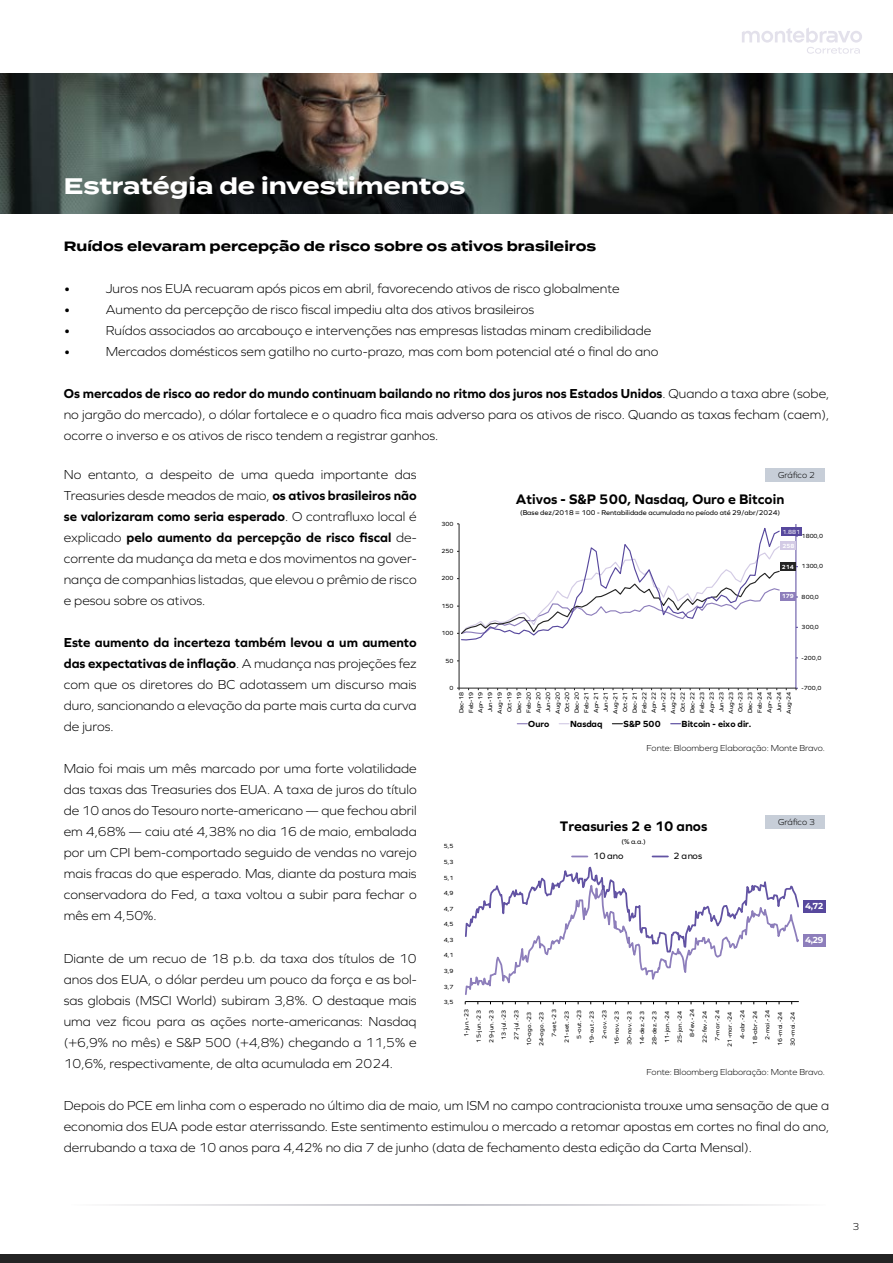
<style>
.page{position:relative;width:893px;height:1263px;background:#fff}
.page>*{position:absolute;margin:0;border:0;box-sizing:border-box;transform-origin:0 0}
.t1{font:700 22.5px "Termina";color:#fff}
.t2{font:700 14.4px "Graphie";color:#000}
.t3{font:300 13.5px/21px "Graphie";color:#000;text-align:justify}
.t4{font:700 13.5px "Termina";color:#000}
.t5{font:300 10.5px "Graphie";color:#000}
.t6{font:9.45px "Graphie";letter-spacing:.015em;color:#000}
.t7{font:700 9.3px "Graphie";letter-spacing:.005em;color:#000}
.t8{font:300 9px "Graphie";color:#000}
.t9{font:700 8.7px "Montserrat";color:#fff}
.t10{font:7.2px "Graphie";color:#000}
.t11{font:6.15px/9.6px "Graphie";letter-spacing:.03em;color:#000;text-align:justify}
.t12{font:700 6.15px "Graphie";color:#fff}
.t13{font:6.15px "Graphie";color:#fff}
.s1{font-weight:700}
</style>
<div class="page">
<div style="left:0;top:1255px;width:893px;height:8px;background:#242424"></div>
<svg style="left:742px;top:28px;width:120px;height:26px"></svg>
<img style="left:0;top:73px;width:893px;height:141px">
<hr style="left:795px;top:524px;width:1px;height:164px;background:#57489d">
<hr style="left:459px;top:524px;width:1px;height:164px;background:#242424">
<hr style="left:459px;top:688px;width:337px;height:1px;background:#242424">
<svg style="left:457px;top:524px;width:324px;height:117px"></svg>
<div style="left:780px;top:592px;width:15px;height:9px;background:#8d7ebb"></div>
<div style="left:781px;top:541px;width:15px;height:9px;background:#d3cbe5"></div>
<div style="left:780px;top:562px;width:15px;height:9px;background:#242424"></div>
<div style="left:781px;top:527px;width:21px;height:9px;background:#57489d"></div>
<div style="left:803px;top:934px;width:22px;height:13px;background:#8d7ebb"></div>
<div style="left:803px;top:900px;width:22px;height:13px;background:#57489d"></div>
<svg style="left:465px;top:855px;width:334px;height:149px"></svg>
<div style="left:765px;top:468px;width:60px;height:13px;background:#c7ced8"></div>
<div style="left:765px;top:815px;width:60px;height:14px;background:#c7ced8"></div>
<h1 class="t1" style="left:64px;top:169px;width:403px">Estratégia de investimentos</h1>
<p class="t4" style="left:64px;top:236px;width:534px">Ruídos elevaram percepção de risco sobre os ativos brasileiros</p>
<p class="t3" style="left:64px;top:278px;width:8px">•</p>
<p class="t3" style="left:106px;top:278px;width:515px">Juros nos EUA recuaram após picos em abril, favorecendo ativos de risco globalmente</p>
<p class="t3" style="left:64px;top:299px;width:8px">•</p>
<p class="t3" style="left:106px;top:299px;width:430px">Aumento da percepção de risco fiscal impediu alta dos ativos brasileiros</p>
<p class="t3" style="left:64px;top:320px;width:8px">•</p>
<p class="t3" style="left:106px;top:320px;width:547px">Ruídos associados ao arcabouço e intervenções nas empresas listadas minam credibilidade</p>
<p class="t3" style="left:64px;top:341px;width:8px">•</p>
<p class="t3" style="left:106px;top:341px;width:554px">Mercados domésticos sem gatilho no curto-prazo, mas com bom potencial até o final do ano</p>
<p class="t3" style="left:64px;top:383px;width:767px"><span class="s1">Os mercados de risco ao redor do mundo continuam bailando no ritmo dos juros nos Estados Unidos</span>. Quando a taxa abre (sobe, no jargão do mercado), o dólar fortalece e o quadro fica mais adverso para os ativos de risco. Quando as taxas fecham (caem), ocorre o inverso e os ativos de risco tendem a registrar ganhos.</p>
<p class="t3" style="left:64px;top:464px;width:354px">No entanto, a despeito de uma queda importante das Treasuries desde meados de maio, <span class="s1">os ativos brasileiros não se valorizaram como seria esperado</span>. O contrafluxo local é explicado <span class="s1">pelo aumento da percepção de risco fiscal</span> de&shy;corrente da mudança da meta e dos movimentos na gover&shy;nança de companhias listadas, que elevou o prêmio de risco e pesou sobre os ativos.</p>
<p class="t3" style="left:64px;top:632px;width:354px"><span class="s1">Este aumento da incerteza também levou a um aumento das expectativas de inflação</span>. A mudança nas projeções fez com que os diretores do BC adotassem um discurso mais duro, sancionando a elevação da parte mais curta da curva de juros.</p>
<p class="t3" style="left:64px;top:758px;width:354px">Maio foi mais um mês marcado por uma forte volatilidade das taxas das Treasuries dos EUA. A taxa de juros do título de 10 anos do Tesouro norte-americano — que fechou abril em 4,68% — caiu até 4,38% no dia 16 de maio, embalada por um CPI bem-comportado seguido de vendas no varejo mais fracas do que esperado. Mas, diante da postura mais conservadora do Fed, a taxa voltou a subir para fechar o mês em 4,50%.</p>
<p class="t3" style="left:64px;top:947px;width:354px">Diante de um recuo de 18 p.b. da taxa dos títulos de 10 anos dos EUA, o dólar perdeu um pouco da força e as bol&shy;sas globais (MSCI World) subiram 3,8%. O destaque mais uma vez ficou para as ações norte-americanas: Nasdaq (+6,9% no mês) e S&amp;P 500 (+4,8%) chegando a 11,5% e 10,6%, respectivamente, de alta acumulada em 2024.</p>
<p class="t3" style="left:64px;top:1094px;width:767px">Depois do PCE em linha com o esperado no último dia de maio, um ISM no campo contracionista trouxe uma sensação de que a economia dos EUA pode estar aterrissando. Este sentimento estimulou o mercado a retomar apostas em cortes no final do ano, derrubando a taxa de 10 anos para 4,42% no dia 7 de junho (data de fechamento desta edição da Carta Mensal).</p>
<p class="t8" style="left:778px;top:470px;width:38px">Gráfico 2</p>
<p class="t2" style="left:516px;top:491px;width:270px">Ativos - S&amp;P 500, Nasdaq, Ouro e Bitcoin</p>
<p class="t10" style="left:520px;top:508px;width:262px">(Base dez/2018 = 100 - Rentabilidade acumulada no peíodo até 29/abr/2024)</p>
<p class="t11" style="left:441px;top:519px;width:14px">300</p>
<p class="t13" style="left:782px;top:528px;width:19px">1.881</p>
<p class="t11" style="left:802px;top:531px;width:23px">1800,0</p>
<p class="t12" style="left:782px;top:542px;width:14px">258</p>
<p class="t12" style="left:782px;top:563px;width:14px">214</p>
<p class="t11" style="left:441px;top:546px;width:14px">250</p>
<p class="t11" style="left:802px;top:561px;width:23px">1300,0</p>
<p class="t11" style="left:441px;top:573px;width:14px">200</p>
<p class="t12" style="left:782px;top:592px;width:14px">179</p>
<p class="t11" style="left:802px;top:592px;width:19px">800,0</p>
<p class="t11" style="left:441px;top:601px;width:14px">150</p>
<p class="t11" style="left:802px;top:622px;width:19px">300,0</p>
<p class="t11" style="left:441px;top:628px;width:14px">100</p>
<p class="t11" style="left:802px;top:653px;width:21px">-200,0</p>
<p class="t11" style="left:445px;top:656px;width:10px">50</p>
<p class="t11" style="left:449px;top:683px;width:6px">0</p>
<p class="t11" style="left:802px;top:683px;width:21px">-700,0</p>
<p class="t11" style="left:456px;top:714px;width:24px;rotate:-90deg">Dec-18<br>Feb-19<br>Apr-19<br>Jun-19<br>Aug-19<br>Oct-19<br>Dec-19<br>Feb-20<br>Apr-20<br>Jun-20<br>Aug-20<br>Oct-20<br>Dec-20<br>Feb-21<br>Apr-21<br>Jun-21<br>Aug-21<br>Oct-21<br>Dec-21<br>Feb-22<br>Apr-22<br>Jun-22<br>Aug-22<br>Oct-22<br>Dec-22<br>Feb-23<br>Apr-23<br>Jun-23<br>Aug-23<br>Oct-23<br>Dec-23<br>Feb-24<br>Apr-24<br>Jun-24<br>Aug-24</p>
<p class="t7" style="left:528px;top:718px;width:23px">Ouro</p>
<p class="t7" style="left:570px;top:718px;width:34px">Nasdaq</p>
<p class="t7" style="left:623px;top:718px;width:39px">S&amp;P 500</p>
<p class="t7" style="left:682px;top:718px;width:71px">Bitcoin - eixo dir.</p>
<p class="t8" style="left:647px;top:743px;width:180px">Fonte: Bloomberg Elaboração: Monte Bravo.</p>
<p class="t8" style="left:778px;top:817px;width:38px">Gráfico 3</p>
<p class="t2" style="left:560px;top:818px;width:149px">Treasuries 2 e 10 anos</p>
<p class="t10" style="left:621px;top:837px;width:26px">(% a.a.)</p>
<p class="t6" style="left:593px;top:850px;width:32px">10 ano</p>
<p class="t6" style="left:673px;top:850px;width:30px">2 anos</p>
<p class="t11" style="left:444px;top:841px;width:11px">5,5</p>
<p class="t11" style="left:444px;top:857px;width:11px">5,3</p>
<p class="t11" style="left:444px;top:872px;width:11px">5,1</p>
<p class="t11" style="left:444px;top:888px;width:11px">4,9</p>
<p class="t9" style="left:805px;top:900px;width:20px">4,72</p>
<p class="t11" style="left:444px;top:904px;width:11px">4,7</p>
<p class="t11" style="left:444px;top:919px;width:11px">4,5</p>
<p class="t9" style="left:805px;top:934px;width:20px">4,29</p>
<p class="t11" style="left:444px;top:935px;width:11px">4,3</p>
<p class="t11" style="left:444px;top:950px;width:11px">4,1</p>
<p class="t11" style="left:444px;top:966px;width:11px">3,9</p>
<p class="t11" style="left:444px;top:981px;width:11px">3,7</p>
<p class="t11" style="left:444px;top:997px;width:11px">3,5</p>
<p class="t11" style="left:461px;top:1037px;width:29px;rotate:-90deg">1-jun.-23</p>
<p class="t11" style="left:474px;top:1042px;width:34px;rotate:-90deg">15-jun.-23</p>
<p class="t11" style="left:486px;top:1042px;width:34px;rotate:-90deg">29-jun.-23</p>
<p class="t11" style="left:499px;top:1040px;width:31px;rotate:-90deg">13-jul.-23</p>
<p class="t11" style="left:512px;top:1040px;width:31px;rotate:-90deg">27-jul.-23</p>
<p class="t11" style="left:524px;top:1046px;width:36px;rotate:-90deg">10-ago.-23</p>
<p class="t11" style="left:537px;top:1046px;width:36px;rotate:-90deg">24-ago.-23</p>
<p class="t11" style="left:549px;top:1037px;width:30px;rotate:-90deg">7-set.-23</p>
<p class="t11" style="left:562px;top:1043px;width:34px;rotate:-90deg">21-set.-23</p>
<p class="t11" style="left:574px;top:1038px;width:30px;rotate:-90deg">5-out.-23</p>
<p class="t11" style="left:587px;top:1044px;width:35px;rotate:-90deg">19-out.-23</p>
<p class="t11" style="left:599px;top:1039px;width:31px;rotate:-90deg">2-nov.-23</p>
<p class="t11" style="left:612px;top:1045px;width:35px;rotate:-90deg">16-nov.-23</p>
<p class="t11" style="left:624px;top:1045px;width:35px;rotate:-90deg">30-nov.-23</p>
<p class="t11" style="left:637px;top:1045px;width:35px;rotate:-90deg">14-dez.-23</p>
<p class="t11" style="left:650px;top:1045px;width:35px;rotate:-90deg">28-dez.-23</p>
<p class="t11" style="left:662px;top:1043px;width:34px;rotate:-90deg">11-jan.-24</p>
<p class="t11" style="left:675px;top:1043px;width:34px;rotate:-90deg">25-jan.-24</p>
<p class="t11" style="left:687px;top:1037px;width:30px;rotate:-90deg">8-fev.-24</p>
<p class="t11" style="left:700px;top:1043px;width:34px;rotate:-90deg">22-fev.-24</p>
<p class="t11" style="left:712px;top:1041px;width:32px;rotate:-90deg">7-mar.-24</p>
<p class="t11" style="left:725px;top:1047px;width:37px;rotate:-90deg">21-mar.-24</p>
<p class="t11" style="left:737px;top:1039px;width:31px;rotate:-90deg">4-abr.-24</p>
<p class="t11" style="left:750px;top:1044px;width:35px;rotate:-90deg">18-abr.-24</p>
<p class="t11" style="left:763px;top:1040px;width:31px;rotate:-90deg">2-mai.-24</p>
<p class="t11" style="left:775px;top:1046px;width:36px;rotate:-90deg">16-mai.-24</p>
<p class="t11" style="left:788px;top:1046px;width:36px;rotate:-90deg">30-mai.-24</p>
<p class="t8" style="left:647px;top:1067px;width:180px">Fonte: Bloomberg Elaboração: Monte Bravo.</p>
<p class="t5" style="left:852px;top:1221px;width:8px">3</p>
</div>
